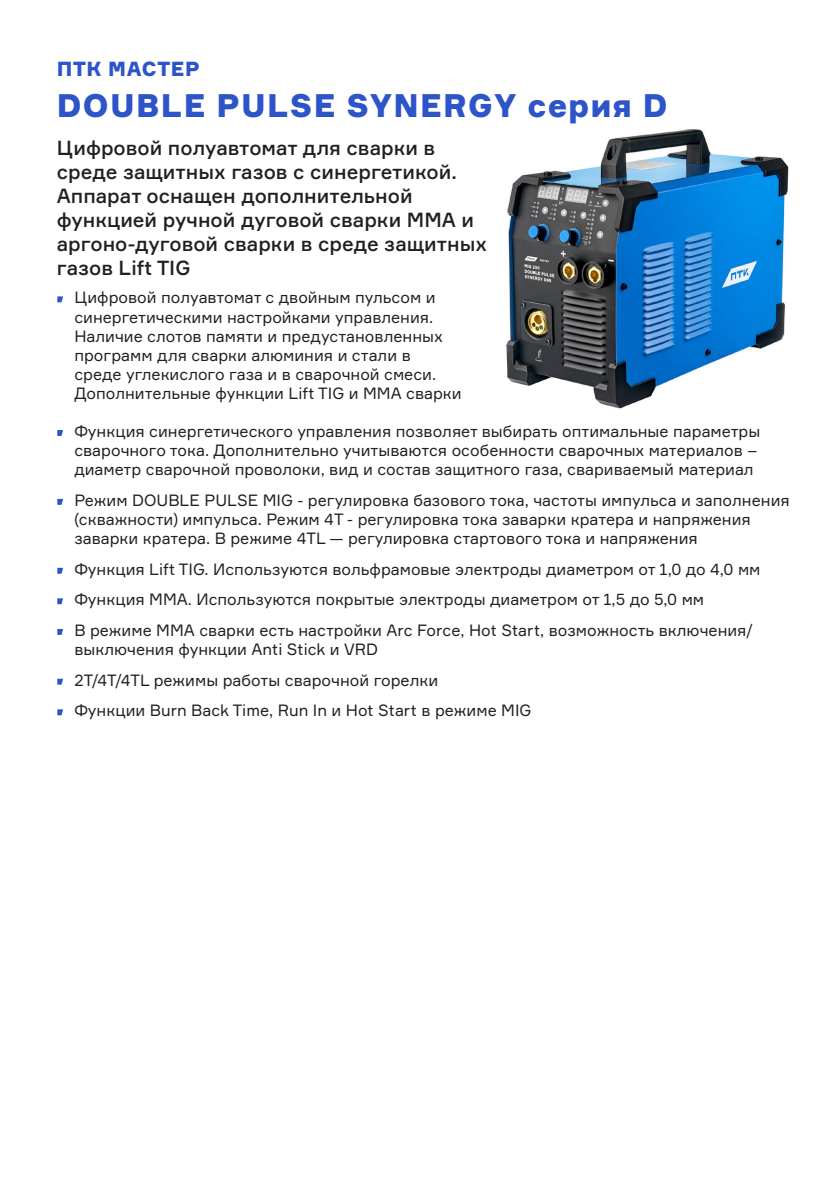
<style>
.page{position:relative;width:840px;height:1191px;background:#fff}
.page>*{position:absolute;margin:0;border:0;box-sizing:border-box;transform-origin:0 0}
.t1{font:900 32px "Formular";letter-spacing:.04em;color:#2e54c9}
.t2{font:500 20px/24px "Formular";color:#231f20}
.t3{font:900 20px "Formular";letter-spacing:.03em;color:#2e54c9}
.РАМКА_-_Описание_с_м{font:16px/19.2px "Formular";color:#231f20}
</style>
<div class="page">
<img style="left:506px;top:129px;width:283px;height:280px">
<svg style="left:57px;top:296px;width:6px;height:6px"></svg>
<svg style="left:57px;top:430px;width:6px;height:6px"></svg>
<svg style="left:57px;top:499px;width:6px;height:6px"></svg>
<svg style="left:57px;top:568px;width:6px;height:6px"></svg>
<svg style="left:57px;top:598px;width:6px;height:6px"></svg>
<svg style="left:57px;top:629px;width:6px;height:6px"></svg>
<svg style="left:57px;top:678px;width:6px;height:6px"></svg>
<svg style="left:57px;top:709px;width:6px;height:6px"></svg>
<p class="t3" style="left:57px;top:57px;width:144px">ПТК МАСТЕР</p>
<p class="t1" style="left:57px;top:85px;width:612px">DOUBLE PULSE SYNERGY серия D</p>
<p class="t2" style="left:57px;top:135px;width:431px">Цифровой полуавтомат для сварки в среде защитных газов с синергетикой.<br>Аппарат оснащен дополнительной функцией ручной дуговой сварки MMA и аргоно-дуговой сварки в среде защитных газов Lift TIG</p>
<p class="РАМКА_-_Описание_с_м" style="left:74px;top:288px;width:388px">Цифровой полуавтомат с двойным пульсом и синергетическими настройками управления.<br>Наличие слотов памяти и предустановленных программ для сварки алюминия и стали в среде углекислого газа и в сварочной смеси.<br>Дополнительные функции Lift TIG и MMA сварки</p>
<p class="РАМКА_-_Описание_с_м" style="left:74px;top:421px;width:687px">Функция синергетического управления позволяет выбирать оптимальные параметры сварочного тока. Дополнительно учитываются особенности сварочных материалов – диаметр сварочной проволоки, вид и состав защитного газа, свариваемый материал</p>
<p class="РАМКА_-_Описание_с_м" style="left:74px;top:490px;width:716px">Режим DOUBLE PULSE MIG - регулировка базового тока, частоты импульса и заполнения (скважности) импульса. Режим 4T - регулировка тока заварки кратера и напряжения заварки кратера. В режиме 4TL — регулировка стартового тока и напряжения</p>
<p class="РАМКА_-_Описание_с_м" style="left:74px;top:559px;width:687px">Функция Lift TIG. Используются вольфрамовые электроды диаметром от 1,0 до 4,0 мм</p>
<p class="РАМКА_-_Описание_с_м" style="left:74px;top:590px;width:631px">Функция MMA. Используются покрытые электроды диаметром от 1,5 до 5,0 мм</p>
<p class="РАМКА_-_Описание_с_м" style="left:74px;top:620px;width:679px">В режиме ММА сварки есть настройки Arc Force, Hot Start, возможность включения/ выключения функции Anti Stick и VRD</p>
<p class="РАМКА_-_Описание_с_м" style="left:74px;top:670px;width:365px">2Т/4Т/4TL режимы работы сварочной горелки</p>
<p class="РАМКА_-_Описание_с_м" style="left:74px;top:700px;width:458px">Функции Burn Back Time, Run In и Hot Start в режиме MIG</p>
</div>
